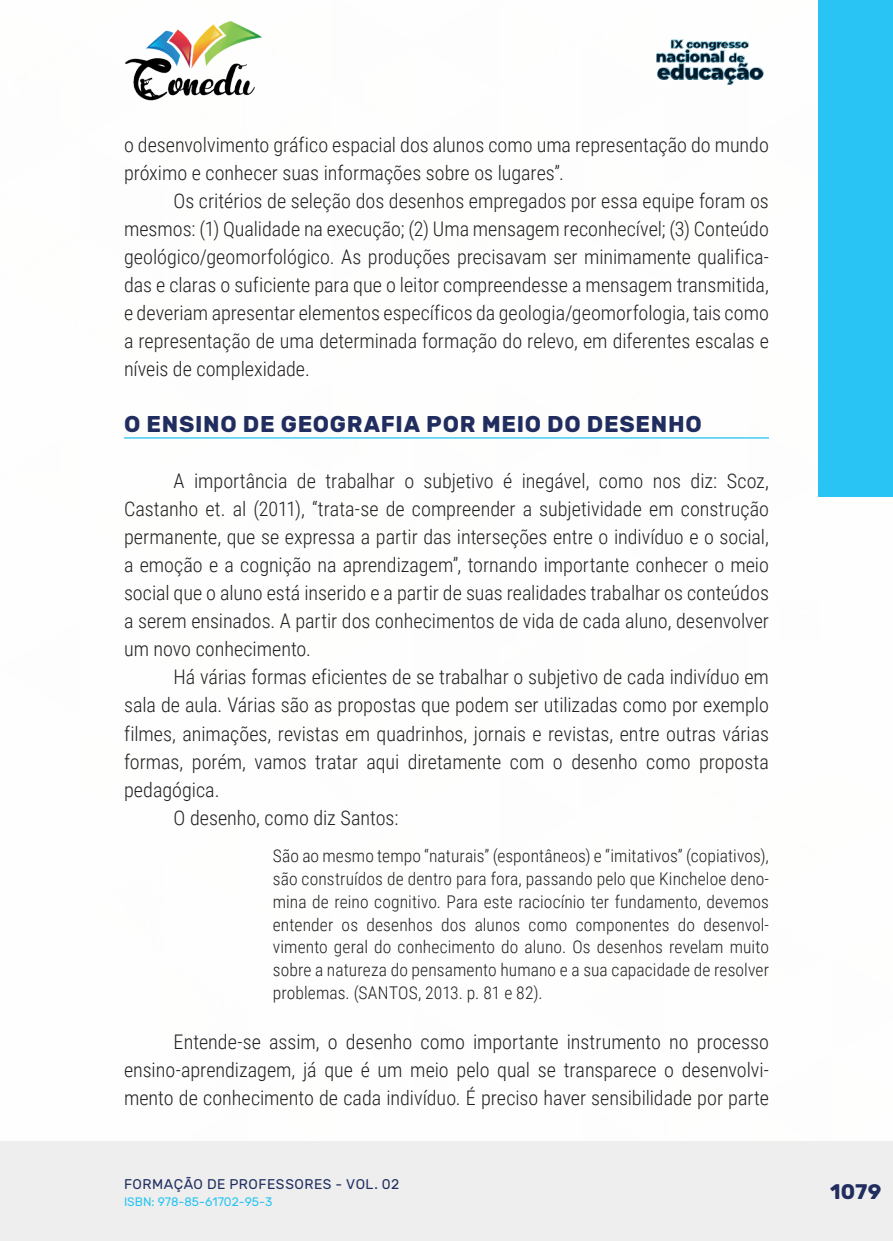
<style>
.page{position:relative;width:893px;height:1241px;background:#fff}
.page>*{position:absolute;margin:0;border:0;box-sizing:border-box;transform-origin:0 0}
._10_SUBTITULO{font:700 22.75px "Rubik";letter-spacing:.03em;color:#202d5e}
.t1{font:700 21px "Rubik";color:#202d5e}
._9_CORPO{font:300 20.12px/28px "Roboto Condensed";color:#231f20;text-align:justify}
._16_CITACAO{font:300 17.5px/22.8px "Roboto Condensed";letter-spacing:.005em;color:#231f20;text-align:justify}
.t2{font:14px "Rubik";letter-spacing:.035em;color:#202d5e}
.t3{font:12.25px "Rubik";color:#29c4f3}
</style>
<div class="page">
<div style="left:0;top:1141px;width:893px;height:99px;background:#eeeeef"></div>
<div style="left:819px;top:0;width:74px;height:496px;background:#29c4f3"></div>
<img style="left:125px;top:20px;width:137px;height:81px">
<img style="left:656px;top:39px;width:108px;height:46px">
<hr style="left:124px;top:437px;width:645px;height:1px;background:#29c4f3">
<p class="_9_CORPO" style="left:124px;top:130px;width:646px">o desenvolvimento gráfico espacial dos alunos como uma representação do mundo próximo e conhecer suas informações sobre os lugares”.</p>
<p class="_9_CORPO" style="left:124px;top:186px;width:646px;text-indent:50px">Os critérios de seleção dos desenhos empregados por essa equipe foram os mesmos: (1) Qualidade na execução; (2) Uma mensagem reconhecível; (3) Conteúdo geológico/geomorfológico. As produções precisavam ser minimamente qualifica&shy;das e claras o suficiente para que o leitor compreendesse a mensagem transmitida, e deveriam apresentar elementos específicos da geologia/geomorfologia, tais como a representação de uma determinada formação do relevo, em diferentes escalas e níveis de complexidade.</p>
<p class="_10_SUBTITULO" style="left:124px;top:411px;width:579px">O ENSINO DE GEOGRAFIA POR MEIO DO DESENHO</p>
<p class="_9_CORPO" style="left:124px;top:466px;width:646px;text-indent:50px">A importância de trabalhar o subjetivo é inegável, como nos diz: Scoz, Castanho et. al (2011), “trata-se de compreender a subjetividade em construção permanente, que se expressa a partir das interseções entre o indivíduo e o social, a emoção e a cognição na aprendizagem”, tornando importante conhecer o meio social que o aluno está inserido e a partir de suas realidades trabalhar os conteúdos a serem ensinados. A partir dos conhecimentos de vida de cada aluno, desenvolver um novo conhecimento.</p>
<p class="_9_CORPO" style="left:124px;top:662px;width:646px;text-indent:50px">Há várias formas eficientes de se trabalhar o subjetivo de cada indivíduo em sala de aula. Várias são as propostas que podem ser utilizadas como por exemplo filmes, animações, revistas em quadrinhos, jornais e revistas, entre outras várias formas, porém, vamos tratar aqui diretamente com o desenho como proposta pedagógica.</p>
<p class="_9_CORPO" style="left:174px;top:802px;width:226px">O desenho, como diz Santos:</p>
<p class="_16_CITACAO" style="left:273px;top:843px;width:498px">São ao mesmo tempo “naturais” (espontâneos) e “imitativos” (copiativos), são construídos de dentro para fora, passando pelo que Kincheloe deno&shy;mina de reino cognitivo. Para este raciocínio ter fundamento, devemos entender os desenhos dos alunos como componentes do desenvol&shy;vimento geral do conhecimento do aluno. Os desenhos revelam muito sobre a natureza do pensamento humano e a sua capacidade de resolver problemas. (SANTOS, 2013. p. 81 e 82).</p>
<p class="_9_CORPO" style="left:124px;top:1026px;width:646px;text-indent:50px">Entende-se assim, o desenho como importante instrumento no processo ensino-aprendizagem, já que é um meio pelo qual se transparece o desenvolvi&shy;mento de conhecimento de cada indivíduo. É preciso haver sensibilidade por parte</p>
<p class="t2" style="left:124px;top:1175px;width:277px">FORMAÇÃO DE PROFESSORES - VOL. 02</p>
<p class="t3" style="left:124px;top:1194px;width:150px">ISBN: 978-85-61702-95-3</p>
<p class="t1" style="left:830px;top:1179px;width:52px">1079</p>
</div>
